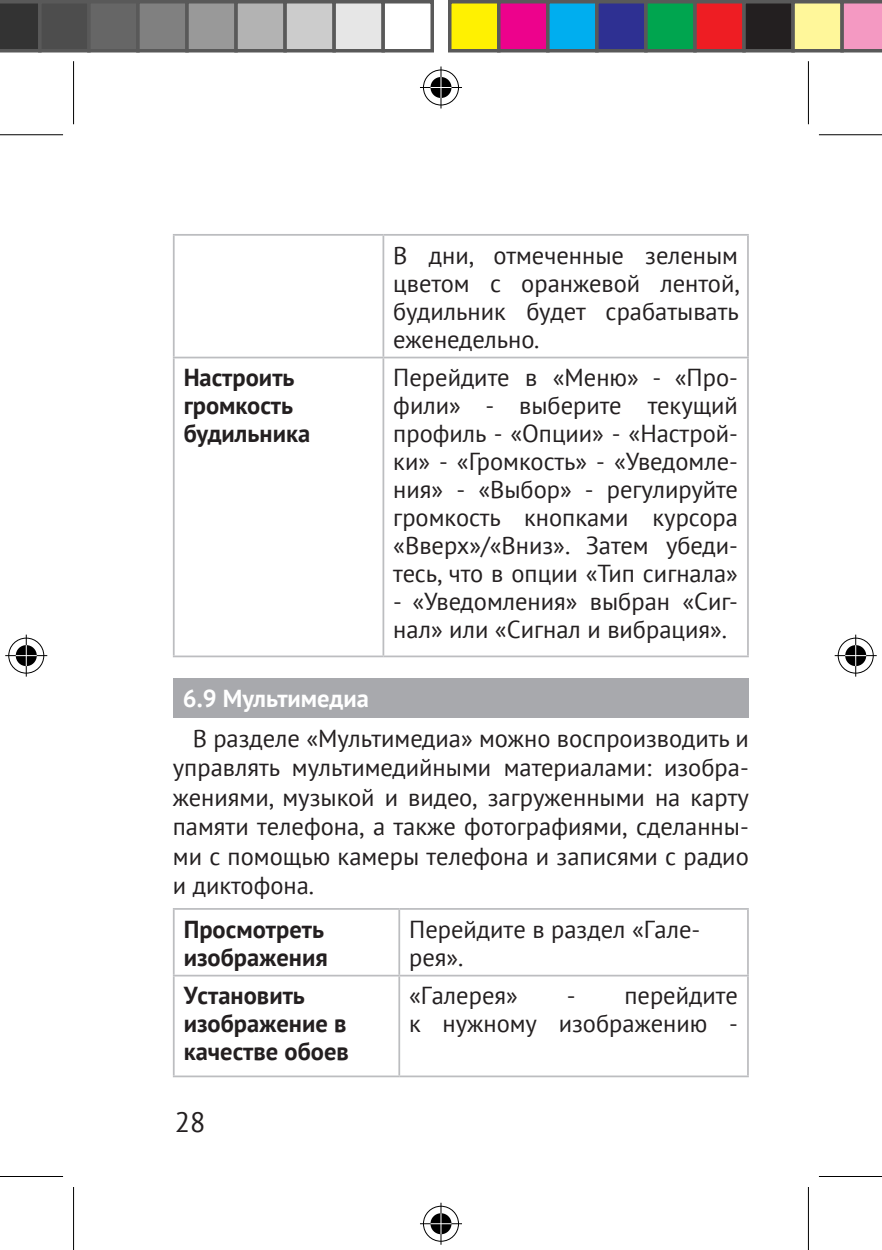
<style>
.page{position:relative;width:882px;height:1250px;background:#fff}
.page>*{position:absolute;margin:0;border:0;box-sizing:border-box;transform-origin:0 0}
.t1{font:28px "PT Sans";color:#231f20}
.t2{font:24.5px/28px "PT Sans";color:#231f20;text-align:justify}
.t3{font:700 24.5px/28px "PT Sans";color:#231f20}
.t4{font:700 24.5px "PT Sans";color:#fff}
</style>
<div class="page">
<hr style="left:173px;top:236px;width:1px;height:121px;background:#bcbdc0">
<hr style="left:382px;top:236px;width:2px;height:121px;background:#bcbdc0">
<hr style="left:746px;top:236px;width:2px;height:121px;background:#bcbdc0">
<hr style="left:173px;top:358px;width:1px;height:298px;background:#bcbdc0">
<hr style="left:382px;top:358px;width:2px;height:298px;background:#bcbdc0">
<hr style="left:746px;top:358px;width:2px;height:298px;background:#bcbdc0">
<hr style="left:173px;top:234px;width:210px;height:2px;background:#bcbdc0">
<hr style="left:383px;top:234px;width:365px;height:2px;background:#bcbdc0">
<hr style="left:173px;top:357px;width:210px;height:1px;background:#bcbdc0">
<hr style="left:383px;top:357px;width:365px;height:1px;background:#bcbdc0">
<hr style="left:173px;top:656px;width:210px;height:1px;background:#bcbdc0">
<hr style="left:383px;top:656px;width:365px;height:1px;background:#bcbdc0">
<div style="left:173px;top:678px;width:575px;height:40px;background:#a8a9ad"></div>
<hr style="left:173px;top:908px;width:226px;height:2px;background:#bcbdc0">
<hr style="left:173px;top:910px;width:1px;height:65px;background:#bcbdc0">
<hr style="left:399px;top:908px;width:349px;height:2px;background:#bcbdc0">
<hr style="left:398px;top:910px;width:2px;height:65px;background:#bcbdc0">
<hr style="left:746px;top:910px;width:2px;height:65px;background:#bcbdc0">
<hr style="left:173px;top:975px;width:226px;height:1px;background:#bcbdc0">
<hr style="left:173px;top:976px;width:1px;height:100px;background:#bcbdc0">
<hr style="left:399px;top:975px;width:349px;height:1px;background:#bcbdc0">
<hr style="left:398px;top:976px;width:2px;height:100px;background:#bcbdc0">
<hr style="left:746px;top:976px;width:2px;height:100px;background:#bcbdc0">
<hr style="left:173px;top:1076px;width:226px;height:1px;background:#bcbdc0">
<hr style="left:399px;top:1076px;width:349px;height:1px;background:#bcbdc0">
<svg style="left:0;top:135px;width:63px;height:1px"></svg>
<svg style="left:819px;top:135px;width:62px;height:1px"></svg>
<div style="left:71px;top:61px;width:5px;height:63px;background:#f6f6f6"></div>
<div style="left:71px;top:1187px;width:5px;height:63px;background:#f6f6f6"></div>
<svg style="left:808px;top:61px;width:1px;height:63px"></svg>
<svg style="left:808px;top:1187px;width:1px;height:63px"></svg>
<hr style="left:0;top:134px;width:63px;height:1px;background:#000">
<hr style="left:818px;top:134px;width:63px;height:1px;background:#000">
<hr style="left:0;top:1176px;width:63px;height:1px;background:#000">
<hr style="left:818px;top:1176px;width:63px;height:1px;background:#000">
<hr style="left:73px;top:61px;width:1px;height:63px;background:#000">
<hr style="left:73px;top:1187px;width:1px;height:63px;background:#000">
<hr style="left:807px;top:61px;width:1px;height:63px;background:#000">
<hr style="left:807px;top:1187px;width:1px;height:63px;background:#000">
<div style="left:421px;top:68px;width:39px;height:39px;border:4px solid #fff;border-radius:50%"></div>
<div style="left:420px;top:85px;width:42px;height:5px;background:#fff"></div>
<svg style="left:438px;top:67px;width:5px;height:42px"></svg>
<div style="left:428px;top:75px;width:25px;height:25px;border:4px solid #fff;border-radius:50%"></div>
<div style="left:423px;top:70px;width:36px;height:35px;border:1px solid #000;border-radius:50%"></div>
<hr style="left:420px;top:87px;width:42px;height:1px;background:#000">
<hr style="left:440px;top:67px;width:1px;height:42px;background:#000">
<svg style="left:430px;top:77px;width:21px;height:21px"></svg>
<div style="left:421px;top:1204px;width:39px;height:39px;border:4px solid #fff;border-radius:50%"></div>
<svg style="left:420px;top:1222px;width:42px;height:4px"></svg>
<svg style="left:438px;top:1203px;width:5px;height:42px"></svg>
<div style="left:428px;top:1211px;width:25px;height:25px;border:4px solid #fff;border-radius:50%"></div>
<div style="left:423px;top:1206px;width:36px;height:36px;border:1px solid #000;border-radius:50%"></div>
<hr style="left:420px;top:1223px;width:42px;height:1px;background:#000">
<hr style="left:440px;top:1203px;width:1px;height:42px;background:#000">
<svg style="left:430px;top:1213px;width:21px;height:21px"></svg>
<div style="left:7px;top:636px;width:39px;height:39px;border:4px solid #fff;border-radius:50%"></div>
<svg style="left:5px;top:653px;width:42px;height:5px"></svg>
<svg style="left:24px;top:635px;width:4px;height:42px"></svg>
<div style="left:14px;top:643px;width:25px;height:25px;border:4px solid #fff;border-radius:50%"></div>
<div style="left:8px;top:638px;width:36px;height:36px;border:1px solid #000;border-radius:50%"></div>
<hr style="left:5px;top:655px;width:42px;height:1px;background:#000">
<hr style="left:26px;top:635px;width:1px;height:42px;background:#000">
<svg style="left:16px;top:645px;width:21px;height:21px"></svg>
<div style="left:835px;top:636px;width:40px;height:39px;border:4px solid #fff;border-radius:50%"></div>
<svg style="left:835px;top:653px;width:41px;height:5px"></svg>
<svg style="left:853px;top:635px;width:4px;height:42px"></svg>
<div style="left:842px;top:643px;width:26px;height:25px;border:4px solid #fff;border-radius:50%"></div>
<div style="left:837px;top:638px;width:36px;height:36px;border:1px solid #000;border-radius:50%"></div>
<hr style="left:834px;top:655px;width:42px;height:1px;background:#000">
<hr style="left:854px;top:635px;width:2px;height:42px;background:#000">
<svg style="left:844px;top:645px;width:21px;height:21px"></svg>
<svg style="left:844px;top:655px;width:21px;height:1px"></svg>
<hr style="left:854px;top:645px;width:2px;height:21px;background:#fff">
<svg style="left:0;top:0;width:38px;height:53px;background:#393939"></svg>
<div style="left:40px;top:2px;width:49px;height:49px;background:#4d4d4d"></div>
<div style="left:38px;top:0;width:53px;height:53px;border:4px solid #595959"></div>
<div style="left:89px;top:2px;width:49px;height:49px;background:#666"></div>
<div style="left:87px;top:0;width:53px;height:53px;border:4px solid #595959"></div>
<div style="left:138px;top:2px;width:49px;height:49px;background:#808080"></div>
<div style="left:136px;top:0;width:53px;height:53px;border:4px solid #595959"></div>
<div style="left:187px;top:2px;width:49px;height:49px;background:#999"></div>
<div style="left:185px;top:0;width:53px;height:53px;border:4px solid #595959"></div>
<div style="left:236px;top:2px;width:49px;height:49px;background:#b3b3b3"></div>
<div style="left:234px;top:0;width:53px;height:53px;border:4px solid #595959"></div>
<div style="left:285px;top:2px;width:49px;height:49px;background:#ccc"></div>
<div style="left:283px;top:0;width:53px;height:53px;border:4px solid #595959"></div>
<div style="left:334px;top:2px;width:49px;height:49px;background:#e6e6e6"></div>
<div style="left:332px;top:0;width:53px;height:53px;border:4px solid #595959"></div>
<div style="left:381px;top:0;width:53px;height:53px;border:4px solid #595959"></div>
<div style="left:449px;top:2px;width:49px;height:49px;background:#fff101"></div>
<div style="left:448px;top:0;width:52px;height:53px;border:4px solid #595959"></div>
<div style="left:498px;top:2px;width:49px;height:49px;background:#ed028c"></div>
<div style="left:497px;top:0;width:52px;height:53px;border:4px solid #595959"></div>
<div style="left:547px;top:2px;width:49px;height:49px;background:#00aeef"></div>
<div style="left:546px;top:0;width:52px;height:53px;border:4px solid #595959"></div>
<div style="left:596px;top:2px;width:49px;height:49px;background:#2e3092"></div>
<div style="left:595px;top:0;width:52px;height:53px;border:4px solid #595959"></div>
<div style="left:645px;top:2px;width:49px;height:49px;background:#00a54f"></div>
<div style="left:644px;top:0;width:52px;height:53px;border:4px solid #595959"></div>
<div style="left:694px;top:2px;width:49px;height:49px;background:#ee1d23"></div>
<div style="left:693px;top:0;width:52px;height:53px;border:4px solid #595959"></div>
<div style="left:743px;top:2px;width:49px;height:49px;background:#231f20"></div>
<div style="left:742px;top:0;width:52px;height:53px;border:4px solid #595959"></div>
<div style="left:792px;top:2px;width:49px;height:49px;background:#fff79a"></div>
<div style="left:791px;top:0;width:52px;height:53px;border:4px solid #595959"></div>
<svg style="left:840px;top:0;width:41px;height:53px;background:#d38cac"></svg>
<p class="t2" style="left:393px;top:240px;width:348px">В дни, отмеченные зеленым цветом с оранжевой лентой, будильник будет срабатывать еженедельно.</p>
<p class="t3" style="left:184px;top:363px;width:128px">Настроить громкость будильника</p>
<p class="t2" style="left:393px;top:363px;width:346px">Перейдите в «Меню» - «Про&shy;фили» - выберите текущий профиль - «Опции» - «Настрой&shy;ки» - «Громкость» - «Уведомле&shy;ния» - «Выбор» - регулируйте громкость кнопками курсора «Вверх»/«Вниз». Затем убеди&shy;тесь, что в опции «Тип сигнала»</p>
<p class="t2" style="left:393px;top:587px;width:346px">- «Уведомления» выбран «Сиг&shy;нал» или «Сигнал и вибрация».</p>
<p class="t4" style="left:183px;top:682px;width:187px">6.9 Мультимедиа</p>
<p class="t2" style="left:173px;top:723px;width:577px;line-height:29.4px;text-indent:20px">В разделе «Мультимедиа» можно воспроизводить и управлять мультимедийными материалами: изобра&shy;жениями, музыкой и видео, загруженными на карту памяти телефона, а также фотографиями, сделанны&shy;ми с помощью камеры телефона и записями с радио и диктофона.</p>
<p class="t3" style="left:184px;top:915px;width:145px">Просмотреть изображения</p>
<p class="t2" style="left:409px;top:915px;width:292px">Перейдите в раздел «Гале&shy;рея».</p>
<p class="t3" style="left:184px;top:981px;width:167px">Установить изображение в качестве обоев</p>
<p class="t2" style="left:409px;top:981px;width:110px">«Галерея»</p>
<p class="t2" style="left:409px;top:981px;width:330px;text-align:right">- перейдите<br>к нужному изображению -</p>
<p class="t1" style="left:175px;top:1104px;width:32px">28</p>
</div>
